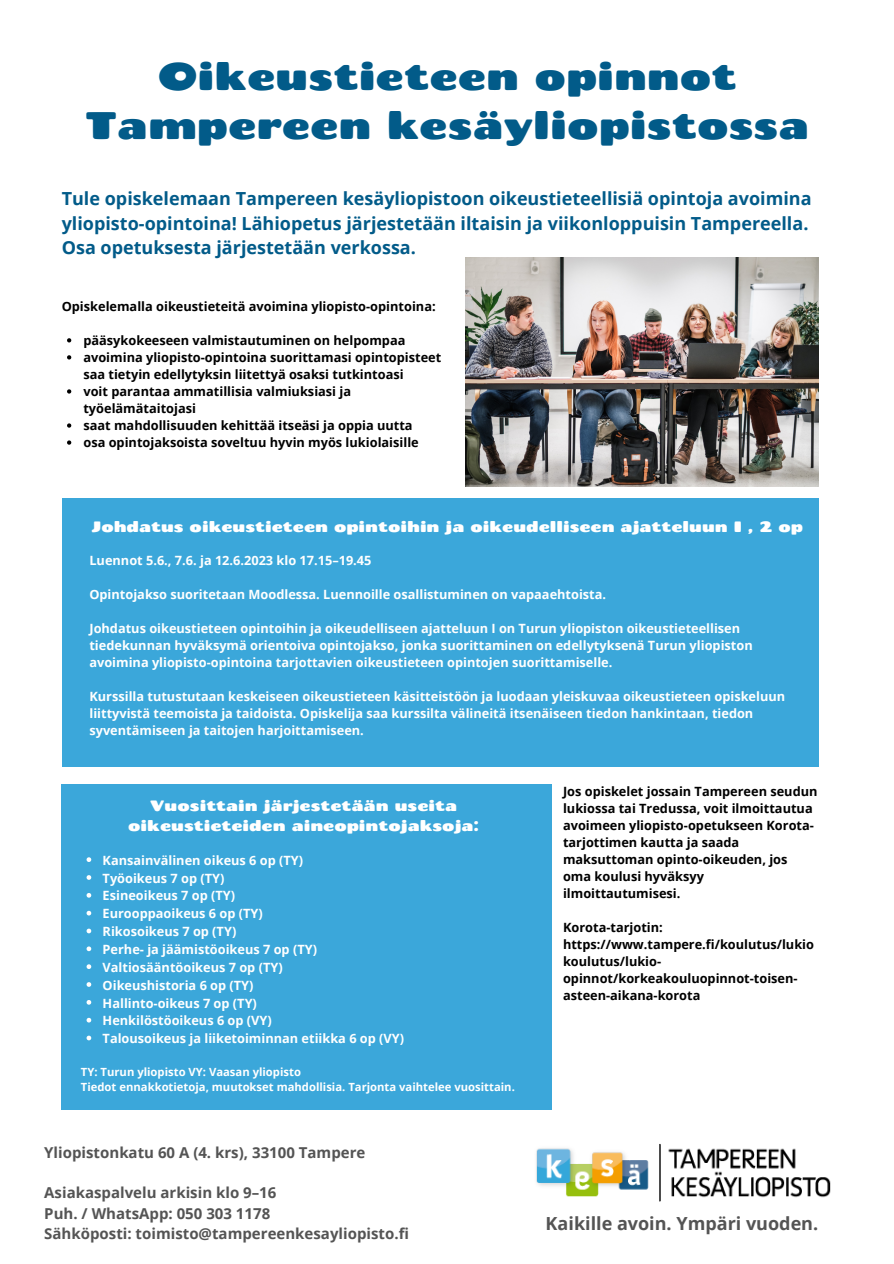
<style>
.page{position:relative;width:894px;height:1264px;background:#fff}
.page>*{position:absolute;margin:0;border:0;box-sizing:border-box;transform-origin:0 0}
.t1{font:38.25px/49.5px "Chango";color:#025b89;text-align:center}
.t2{font:700 18px/24.5px "Open Sans";color:#025b89}
.t3{font:700 18px "Open Sans";color:#545454}
.t4{font:700 15px/20.2px "Open Sans";color:#545454}
.t5{font:15px/20.2px "Chango";color:#fff;text-align:center}
.t6{font:700 12.75px/17.9px "Open Sans";color:#fff}
.t7{font:700 12.75px/17px "Open Sans";color:#000}
.t8{font:700 11.25px/15px "Open Sans";color:#fff}
</style>
<div class="page">
<img style="left:536px;top:1144px;width:295px;height:56px">
<div style="left:62px;top:498px;width:756px;height:268px;background:#3ba7da"></div>
<div style="left:62px;top:784px;width:490px;height:325px;background:#3ba7da"></div>
<img style="left:466px;top:258px;width:352px;height:228px">
<svg style="left:67px;top:338px;width:4px;height:4px"></svg>
<svg style="left:67px;top:355px;width:4px;height:4px"></svg>
<svg style="left:67px;top:389px;width:4px;height:4px"></svg>
<svg style="left:67px;top:423px;width:4px;height:4px"></svg>
<svg style="left:67px;top:440px;width:4px;height:4px"></svg>
<svg style="left:86px;top:857px;width:5px;height:5px"></svg>
<svg style="left:86px;top:875px;width:5px;height:4px"></svg>
<svg style="left:86px;top:893px;width:5px;height:4px"></svg>
<svg style="left:86px;top:910px;width:5px;height:5px"></svg>
<svg style="left:86px;top:928px;width:5px;height:5px"></svg>
<svg style="left:86px;top:946px;width:5px;height:5px"></svg>
<svg style="left:86px;top:964px;width:5px;height:5px"></svg>
<svg style="left:86px;top:982px;width:5px;height:4px"></svg>
<svg style="left:86px;top:1000px;width:5px;height:4px"></svg>
<svg style="left:86px;top:1017px;width:5px;height:5px"></svg>
<svg style="left:86px;top:1035px;width:5px;height:5px"></svg>
<h1 class="t1" style="left:85px;top:50px;width:725px">Oikeustieteen opinnot<br>Tampereen kesäyliopistossa</h1>
<h2 class="t2" style="left:62px;top:186px;width:751px">Tule opiskelemaan Tampereen kesäyliopistoon oikeustieteellisiä opintoja avoimina yliopisto-opintoina! Lähiopetus järjestetään iltaisin ja viikonloppuisin Tampereella.<br>Osa opetuksesta järjestetään verkossa.</h2>
<p class="t7" style="left:62px;top:297px;width:375px">Opiskelemalla oikeustieteitä avoimina yliopisto-opintoina:</p>
<p class="t7" style="left:83px;top:331px;width:359px">pääsykokeeseen valmistautuminen on helpompaa avoimina yliopisto-opintoina suorittamasi opintopisteet saa tietyin edellytyksin liitettyä osaksi tutkintoasi<br>voit parantaa ammatillisia valmiuksiasi ja työelämätaitojasi<br>saat mahdollisuuden kehittää itseäsi ja oppia uutta<br>osa opintojaksoista soveltuu hyvin myös lukiolaisille</p>
<p class="t5" style="left:91px;top:516px;width:712px">Johdatus oikeustieteen opintoihin ja oikeudelliseen ajatteluun I , 2 op</p>
<p class="t6" style="left:89px;top:551px;width:283px">Luennot 5.6., 7.6. ja 12.6.2023 klo 17.15–19.45</p>
<p class="t6" style="left:89px;top:585px;width:518px">Opintojakso suoritetaan Moodlessa. Luennoille osallistuminen on vapaaehtoista.</p>
<p class="t6" style="left:89px;top:619px;width:664px;line-height:17px">Johdatus oikeustieteen opintoihin ja oikeudelliseen ajatteluun I on Turun yliopiston oikeustieteellisen tiedekunnan hyväksymä orientoiva opintojakso, jonka suorittaminen on edellytyksenä Turun yliopiston avoimina yliopisto-opintoina tarjottavien oikeustieteen opintojen suorittamiselle.</p>
<p class="t6" style="left:89px;top:687px;width:697px;line-height:17px">Kurssilla tutustutaan keskeiseen oikeustieteen käsitteistöön ja luodaan yleiskuvaa oikeustieteen opiskeluun liittyvistä teemoista ja taidoista. Opiskelija saa kurssilta välineitä itsenäiseen tiedon hankintaan, tiedon syventämiseen ja taitojen harjoittamiseen.</p>
<p class="t5" style="left:128px;top:794px;width:352px">Vuosittain järjestetään useita oikeustieteiden aineopintojaksoja:</p>
<p class="t6" style="left:103px;top:851px;width:303px">Kansainvälinen oikeus 6 op (TY)<br>Työoikeus 7 op (TY)<br>Esineoikeus 7 op (TY)<br>Eurooppaoikeus 6 op (TY)<br>Rikosoikeus 7 op (TY)<br>Perhe- ja jäämistöoikeus 7 op (TY)<br>Valtiosääntöoikeus 7 op (TY)<br>Oikeushistoria 6 op (TY)<br>Hallinto-oikeus 7 op (TY)<br>Henkilöstöoikeus 6 op (VY)<br>Talousoikeus ja liiketoiminnan etiikka 6 op (VY)</p>
<p class="t8" style="left:81px;top:1064px;width:435px">TY: Turun yliopisto VY: Vaasan yliopisto<br>Tiedot ennakkotietoja, muutokset mahdollisia. Tarjonta vaihtelee vuosittain.</p>
<p class="t4" style="left:44px;top:1141px;width:322px">Yliopistonkatu 60 A (4. krs), 33100 Tampere</p>
<p class="t4" style="left:44px;top:1182px;width:366px">Asiakaspalvelu arkisin klo 9–16<br>Puh. / WhatsApp: 050 303 1178<br>Sähköposti: toimisto@tampereenkesayliopisto.fi</p>
<p class="t7" style="left:563px;top:782px;width:256px">Jos opiskelet jossain Tampereen seudun lukiossa tai Tredussa, voit ilmoittautua avoimeen yliopisto-opetukseen Korota&shy;tarjottimen kautta ja saada maksuttoman opinto-oikeuden, jos oma koulusi hyväksyy ilmoittautumisesi.</p>
<p class="t7" style="left:563px;top:918px;width:252px">Korota-tarjotin: https://www.tampere.fi/koulutus/lukio koulutus/lukio&shy;opinnot/korkeakouluopinnot-toisen&shy;asteen-aikana-korota</p>
<h2 class="t3" style="left:545px;top:1210px;width:274px">Kaikille avoin. Ympäri vuoden.</h2>
</div>
